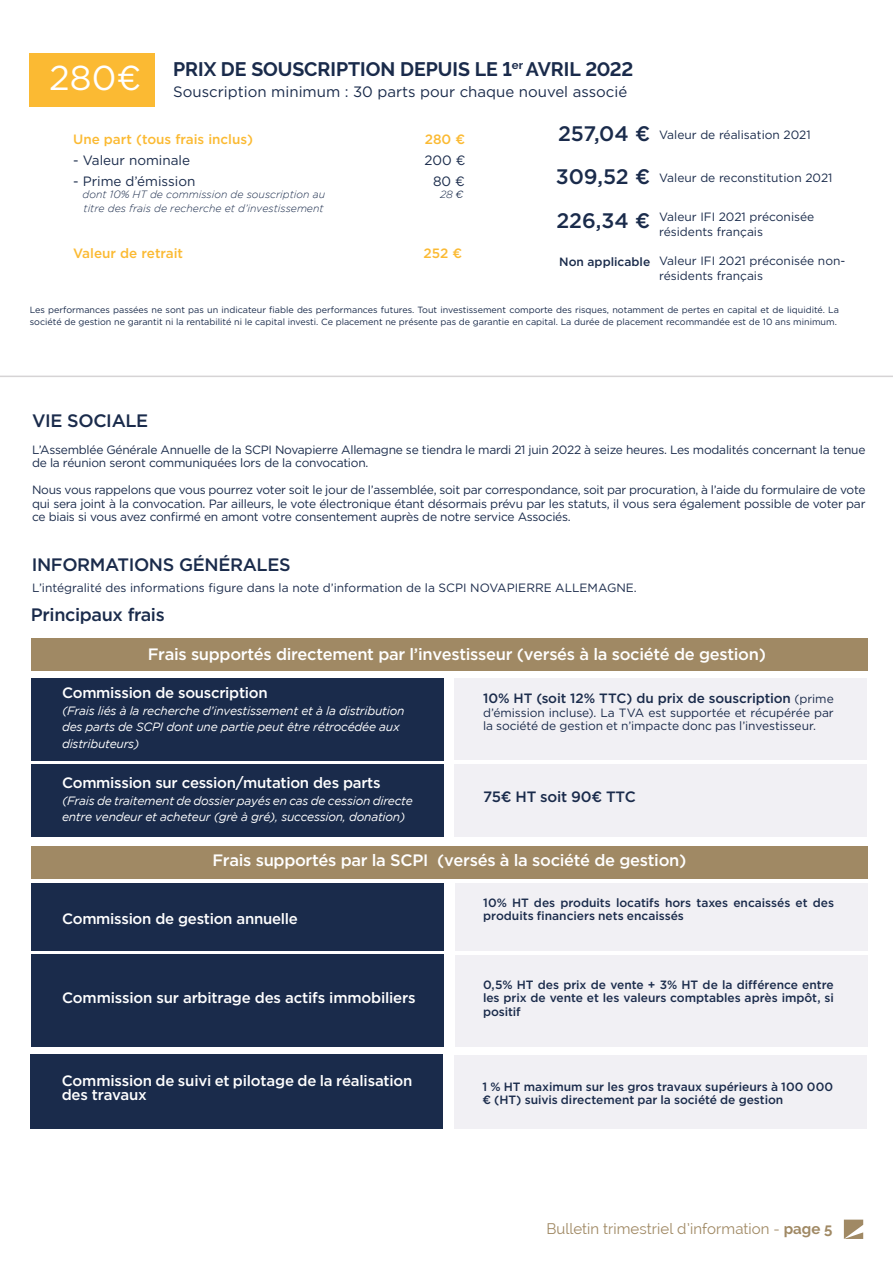
<style>
.page{position:relative;width:893px;height:1263px;background:#fff}
.page>*{position:absolute;margin:0;border:0;box-sizing:border-box;transform-origin:0 0}
.t1{font:500 21px/43.8px "Gotham";color:#1a2b4b;text-align:justify}
.t2{font:700 19.5px "Raleway";letter-spacing:-.005em;color:#1a2b4b}
.t3{font:500 18px "Gotham";letter-spacing:-.02em;color:#1a2b4b}
.t4{font:500 16.5px "Gotham";letter-spacing:-.02em;color:#fff}
.t5{font:500 15px/13.5px "Gotham";letter-spacing:-.02em;color:#fff}
.t6{font:15px "Gotham";color:#1a2b4b}
.t7{font:15px "Raleway";letter-spacing:.005em;color:#a08964}
.t8{font:500 15px "Gotham";letter-spacing:-.02em;color:#1a2b4b}
.t9{font:500 13.5px "Gotham";color:#fbba33}
.t10{font:500 13.5px "Gotham";letter-spacing:-.01em;color:#1a2b4b}
.t11{font:13.5px/21px "Gotham";color:#1a2b4b;text-align:center}
.t12{font:12px/13.5px "Gotham";letter-spacing:-.02em;color:#1a2b4b}
.t13{font:500 12px/13.5px "Gotham";color:#1a2b4b}
.t14{font:italic 12px/16.5px "Gotham";letter-spacing:-.02em;color:#fff}
.t15{font:12px/15px "Gotham";color:#1a2b4b}
.t16{font:12px "Gotham";color:#1b2b4b}
.t17{font:italic 300 10.5px/13.5px "Gotham";color:#1a2b4b}
.t18{font:9px/12px "Gotham";color:#1a2b4b}
.s1{font-family:"Gotham";font-weight:400;font-size:34.5px;color:#fff}
.s2{font-family:"Raleway";font-weight:400}
.s3{font-weight:400;font-size:12px}
.s4{font-weight:700}
</style>
<div class="page">
<svg style="left:844px;top:1219px;width:19px;height:20px"></svg>
<div style="left:31px;top:678px;width:412px;height:82px;background:#1a2b4b"></div>
<div style="left:31px;top:764px;width:412px;height:73px;background:#1a2b4b"></div>
<div style="left:31px;top:639px;width:836px;height:32px;background:#a08964"></div>
<div style="left:455px;top:679px;width:412px;height:81px;background:#f1f0f4"></div>
<div style="left:455px;top:764px;width:412px;height:73px;background:#f1f0f4"></div>
<div style="left:31px;top:883px;width:413px;height:67px;background:#1a2b4b"></div>
<div style="left:31px;top:955px;width:413px;height:92px;background:#1a2b4b"></div>
<div style="left:30px;top:1055px;width:413px;height:74px;background:#1a2b4b"></div>
<div style="left:31px;top:847px;width:836px;height:32px;background:#a08964"></div>
<div style="left:455px;top:883px;width:412px;height:67px;background:#f1f0f4"></div>
<div style="left:455px;top:955px;width:412px;height:92px;background:#f1f0f4"></div>
<div style="left:454px;top:1055px;width:412px;height:74px;background:#f1f0f4"></div>
<div style="left:30px;top:53px;width:125px;height:54px;background:#fbba33"></div>
<hr style="left:0;top:376px;width:893px;height:1px;background:#d6d4d5">
<h2 class="t2" style="left:49px;top:58px;width:586px"><span class="s1">280€</span> PRIX DE SOUSCRIPTION DEPUIS LE 1<sup>er</sup> AVRIL 2022</h2>
<p class="t6" style="left:173px;top:82px;width:455px">Souscription minimum : 30 parts pour chaque nouvel associé</p>
<h1 class="t1" style="left:556px;top:111px;width:96px">257,04 € 309,52 € 226,34 €</h1>
<p class="t13" style="left:559px;top:255px;width:93px">Non applicable</p>
<p class="t9" style="left:73px;top:130px;width:181px">Une part (tous frais inclus)</p>
<p class="t11" style="left:73px;top:150px;width:118px">- Valeur nominale</p>
<p class="t11" style="left:73px;top:171px;width:124px">- Prime d’émission</p>
<p class="t17" style="left:83px;top:188px;width:244px">dont 10% HT de commission de souscription au titre des frais de recherche et d’investissement</p>
<p class="t9" style="left:73px;top:244px;width:111px">Valeur de retrait</p>
<p class="t9" style="left:425px;top:130px;width:42px">280 €</p>
<p class="t11" style="left:424px;top:150px;width:43px">200 €<br>80 €</p>
<p class="t17" style="left:440px;top:188px;width:25px">28 <span class="s2">€</span></p>
<p class="t9" style="left:424px;top:244px;width:40px">252 €</p>
<p class="t15" style="left:659px;top:127px;width:153px">Valeur de réalisation 2021</p>
<p class="t15" style="left:659px;top:170px;width:175px">Valeur de reconstitution 2021</p>
<p class="t15" style="left:659px;top:209px;width:157px">Valeur IFI 2021 préconisée résidents français</p>
<p class="t15" style="left:659px;top:253px;width:188px">Valeur IFI 2021 préconisée non&shy;résidents français</p>
<p class="t18" style="left:30px;top:303px;width:811px">Les performances passées ne sont pas un indicateur fiable des performances futures. Tout investissement comporte des risques, notamment de pertes en capital et de liquidité. La société de gestion ne garantit ni la rentabilité ni le capital investi. Ce placement ne présente pas de garantie en capital. La durée de placement recommandée est de 10 ans minimum.</p>
<h3 class="t3" style="left:32px;top:409px;width:118px">VIE SOCIALE</h3>
<p class="t12" style="left:32px;top:443px;width:835px">L’Assemblée Générale Annuelle de la SCPI Novapierre Allemagne se tiendra le mardi 21 juin 2022 à seize heures. Les modalités concernant la tenue de la réunion seront communiquées lors de la convocation.</p>
<p class="t12" style="left:32px;top:483px;width:835px;text-align:justify">Nous vous rappelons que vous pourrez voter soit le jour de l’assemblée, soit par correspondance, soit par procuration, à l’aide du formulaire de vote qui sera joint à la convocation. Par ailleurs, le vote électronique étant désormais prévu par les statuts, il vous sera également possible de voter par ce biais si vous avez confirmé en amont votre consentement auprès de notre service Associés.</p>
<h3 class="t3" style="left:32px;top:552px;width:260px">INFORMATIONS GÉNÉRALES</h3>
<h3 class="t3" style="left:31px;top:602px;width:135px">Principaux frais</h3>
<h3 class="t4" style="left:148px;top:643px;width:620px">Frais supportés directement par l’investisseur (versés à la société de gestion)</h3>
<p class="t5" style="left:62px;top:686px;width:207px">Commission de souscription</p>
<p class="t14" style="left:62px;top:702px;width:344px">(Frais liés à la recherche d’investissement et à la distribution des parts de SCPI dont une partie peut être rétrocédée aux distributeurs)</p>
<p class="t5" style="left:62px;top:776px;width:320px">Commission sur cession/mutation des parts</p>
<p class="t14" style="left:62px;top:792px;width:352px">(Frais de traitement de dossier payés en cas de cession directe entre vendeur et acheteur (grè à gré), succession, donation)</p>
<p class="t16" style="left:32px;top:580px;width:606px">L’intégralité des informations figure dans la note d’information de la SCPI NOVAPIERRE ALLEMAGNE.</p>
<p class="t10" style="left:483px;top:690px;width:352px">10% HT (soit 12% TTC) du prix de souscription <span class="s3">(prime</span></p>
<p class="t12" style="left:483px;top:705px;width:352px">d’émission incluse). La TVA est supportée et récupérée par la société de gestion et n’impacte donc pas l’investisseur.</p>
<p class="t8" style="left:483px;top:787px;width:154px">75€ HT soit 90€ TTC</p>
<h3 class="t4" style="left:212px;top:849px;width:475px">Frais supportés par la SCPI (versés à la société de gestion)</h3>
<p class="t5" style="left:62px;top:911px;width:237px">Commission de gestion annuelle</p>
<p class="t5" style="left:62px;top:990px;width:355px">Commission sur arbitrage des actifs immobiliers</p>
<p class="t5" style="left:62px;top:1074px;width:352px">Commission de suivi et pilotage de la réalisation des travaux</p>
<p class="t13" style="left:483px;top:896px;width:352px">10% HT des produits locatifs hors taxes encaissés et des produits financiers nets encaissés</p>
<p class="t13" style="left:483px;top:977px;width:352px;text-align:justify">0,5% HT des prix de vente + 3% HT de la différence entre les prix de vente et les valeurs comptables après impôt, si positif</p>
<p class="t13" style="left:482px;top:1079px;width:352px">1 % HT maximum sur les gros travaux supérieurs à 100 000 € (HT) suivis directement par la société de gestion</p>
<p class="t7" style="left:546px;top:1219px;width:287px">Bulletin trimestriel d’information - <span class="s4">page 5</span></p>
</div>
